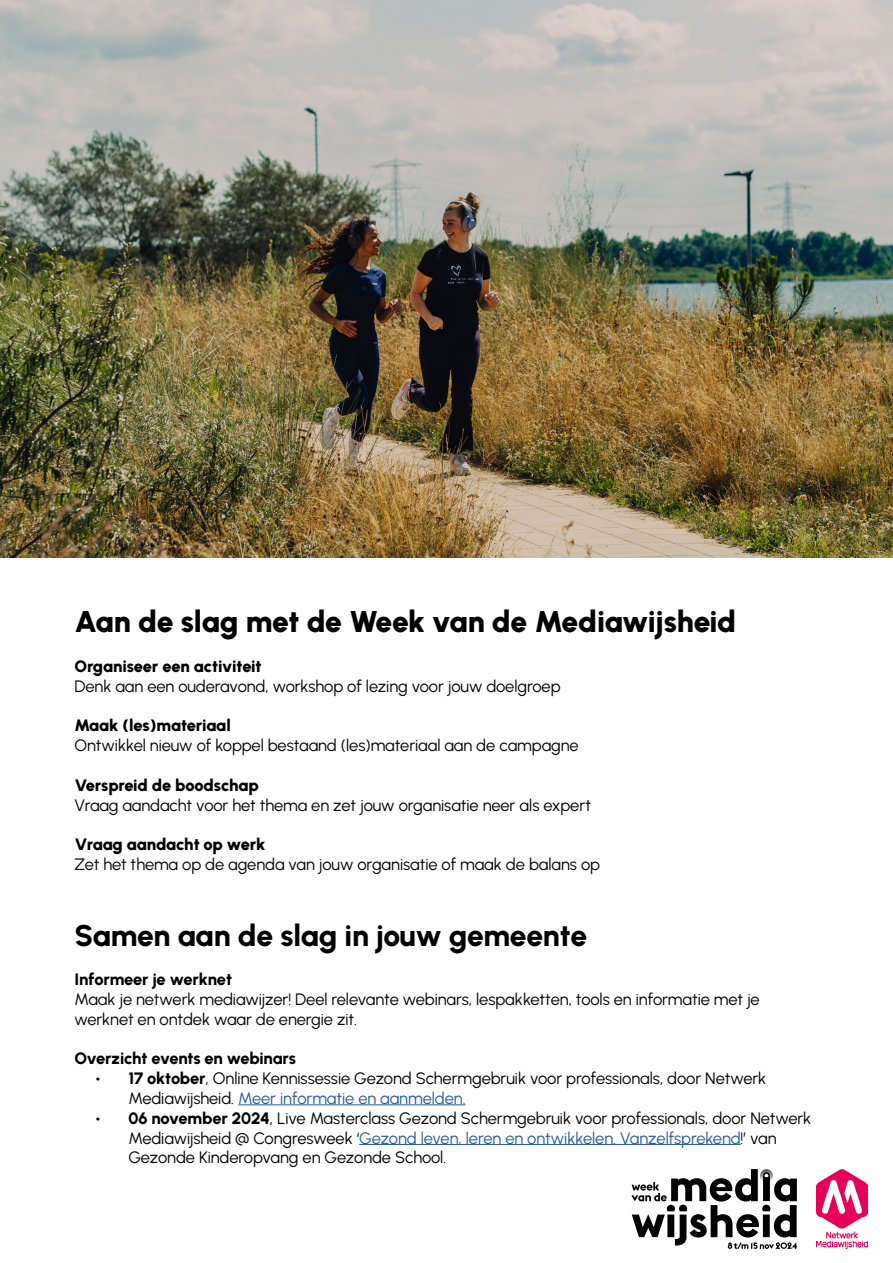
<style>
.page{position:relative;width:893px;height:1263px;background:#fff}
.page>*{position:absolute;margin:0;border:0;box-sizing:border-box;transform-origin:0 0}
.t1{font:900 30px "Urbanist";letter-spacing:-.01em;color:#000}
.t2{font:800 30px "Urbanist";letter-spacing:-.01em;color:#000}
.t3{font:16.5px/19.8px "Urbanist";letter-spacing:-.005em;color:#000}
.t4{font:900 16.5px "Urbanist";letter-spacing:-.01em;color:#000}
.t5{font:800 16.5px "Urbanist";letter-spacing:-.015em;color:#000}
.s1{font-weight:800}
.s2{color:#275b9b}
</style>
<div class="page">
<hr style="left:238px;top:1104px;width:228px;height:1px;background:#275b9b">
<hr style="left:359px;top:1144px;width:382px;height:1px;background:#275b9b">
<img style="left:0;top:0;width:893px;height:558px">
<svg style="left:631px;top:1169px;width:166px;height:80px"></svg>
<img style="left:816px;top:1169px;width:52px;height:80px">
<h1 class="t1" style="left:74px;top:601px;width:663px">Aan de slag met de Week van de Mediawijsheid</h1>
<p class="t4" style="left:74px;top:654px;width:189px">Organiseer een activiteit</p>
<p class="t3" style="left:74px;top:676px;width:488px">Denk aan een ouderavond, workshop of lezing voor jouw doelgroep</p>
<p class="t4" style="left:74px;top:714px;width:158px">Maak (les)materiaal</p>
<p class="t3" style="left:74px;top:735px;width:506px">Ontwikkel nieuw of koppel bestaand (les)materiaal aan de campagne</p>
<p class="t4" style="left:74px;top:773px;width:186px">Verspreid de boodschap</p>
<p class="t3" style="left:74px;top:794px;width:518px">Vraag aandacht voor het thema en zet jouw organisatie neer als expert</p>
<p class="t4" style="left:74px;top:833px;width:192px">Vraag aandacht op werk</p>
<p class="t3" style="left:74px;top:854px;width:527px">Zet het thema op de agenda van jouw organisatie of maak de balans op</p>
<h1 class="t2" style="left:74px;top:914px;width:514px">Samen aan de slag in jouw gemeente</h1>
<p class="t5" style="left:74px;top:968px;width:159px">Informeer je werknet</p>
<p class="t3" style="left:74px;top:989px;width:687px">Maak je netwerk mediawijzer! Deel relevante webinars, lespakketten, tools en informatie met je werknet en ontdek waar de energie zit.</p>
<p class="t5" style="left:74px;top:1047px;width:223px">Overzicht events en webinars</p>
<p class="t3" style="left:128px;top:1068px;width:639px;text-indent:-33px"><span class="s1">• 17 oktober</span>, Online Kennissessie Gezond Schermgebruik voor professionals, door Netwerk<br>Mediawijsheid. <span class="s2">Meer informatie en aanmelden.</span></p>
<p class="t3" style="left:128px;top:1108px;width:684px;text-indent:-33px"><span class="s1">• 06 november 2024</span>, Live Masterclass Gezond Schermgebruik voor professionals, door Netwerk<br>Mediawijsheid @ Congresweek ‘<span class="s2">Gezond leven, leren en ontwikkelen. Vanzelfsprekend</span>!’ van<br>Gezonde Kinderopvang en Gezonde School.</p>
</div>
